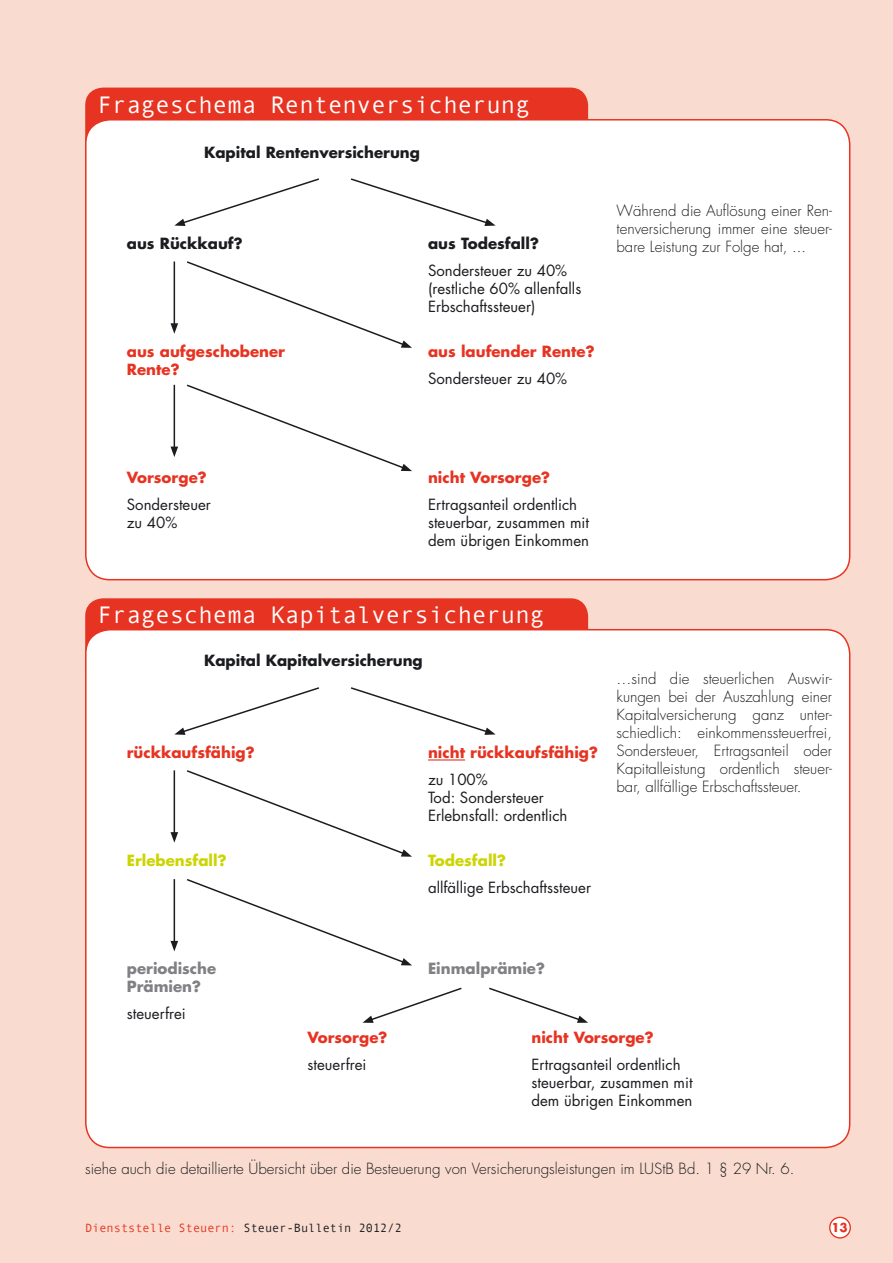
<style>
.page{position:relative;width:893px;height:1263px;background:#fff}
.page>*{position:absolute;margin:0;border:0;box-sizing:border-box;transform-origin:0 0}
.t1{font:24px "Andale Mono";color:#fff}
.t2{font:300 15px/18px "Futura";color:#1b1c20;text-align:justify}
.t3{font:15px/18px "Futura";color:#1b1c20}
.t4{font:700 15px/18px "Futura";color:#e73422}
.t5{font:700 15px "Futura";color:#1b1c20}
.t6{font:700 15px/18px "Futura";color:#818084}
.t7{font:700 15px "Futura";color:#ccd500}
.t8{font:12px "Andale Mono";color:#1b1c20}
.t9{font:700 12px "Futura";color:#e73422}
.s1{color:#e73422}
</style>
<div class="page">
<div style="left:1px;top:0;width:892px;height:1263px;background:#f9dccf"></div>
<div style="left:830px;top:1217px;width:20px;height:21px;background:#fff;border-radius:50%"></div>
<div style="left:829px;top:1217px;width:22px;height:21px;border:1px solid #e73422;border-radius:50%"></div>
<div style="left:86px;top:88px;width:501px;height:81px;background:#e73422;border-radius:17px"></div>
<div style="left:85px;top:88px;width:503px;height:82px;border:2px solid #e73422;border-radius:17px"></div>
<div style="left:86px;top:120px;width:764px;height:460px;background:#fff;border-radius:24px"></div>
<svg style="left:174px;top:178px;width:145px;height:48px"></svg>
<svg style="left:350px;top:178px;width:146px;height:48px"></svg>
<svg style="left:187px;top:261px;width:225px;height:87px"></svg>
<svg style="left:187px;top:384px;width:225px;height:87px"></svg>
<hr style="left:174px;top:261px;width:1px;height:65px;background:#1b1c20">
<svg style="left:171px;top:323px;width:7px;height:11px"></svg>
<hr style="left:174px;top:385px;width:1px;height:64px;background:#1b1c20">
<svg style="left:171px;top:447px;width:7px;height:10px"></svg>
<div style="left:86px;top:599px;width:501px;height:81px;background:#e73422;border-radius:17px"></div>
<div style="left:85px;top:598px;width:503px;height:83px;border:2px solid #e73422;border-radius:17px"></div>
<div style="left:86px;top:630px;width:764px;height:517px;background:#fff;border-radius:24px"></div>
<hr style="left:428px;top:759px;width:37px;height:1px;background:#e73422">
<svg style="left:174px;top:687px;width:145px;height:48px"></svg>
<svg style="left:350px;top:687px;width:146px;height:48px"></svg>
<svg style="left:187px;top:770px;width:225px;height:87px"></svg>
<svg style="left:187px;top:879px;width:225px;height:86px"></svg>
<svg style="left:489px;top:987px;width:99px;height:36px"></svg>
<svg style="left:362px;top:987px;width:100px;height:36px"></svg>
<hr style="left:174px;top:770px;width:1px;height:64px;background:#1b1c20">
<svg style="left:171px;top:832px;width:7px;height:11px"></svg>
<hr style="left:174px;top:879px;width:1px;height:64px;background:#1b1c20">
<svg style="left:171px;top:941px;width:7px;height:10px"></svg>
<h1 class="t1" style="left:98px;top:89px;width:434px">Frageschema Rentenversicherung</h1>
<p class="t5" style="left:204px;top:141px;width:217px">Kapital Rentenversicherung</p>
<p class="t5" style="left:127px;top:233px;width:117px">aus Rückkauf?</p>
<p class="t4" style="left:127px;top:342px;width:160px">aus aufgeschobener<br>Rente?</p>
<p class="t5" style="left:428px;top:233px;width:112px">aus Todesfall?</p>
<p class="t3" style="left:428px;top:261px;width:155px">Sondersteuer zu 40% (restliche 60% allenfalls<br>Erbschaftssteuer)</p>
<p class="t4" style="left:428px;top:342px;width:168px">aus laufender Rente?</p>
<p class="t3" style="left:428px;top:369px;width:141px">Sondersteuer zu 40%</p>
<p class="t2" style="left:617px;top:202px;width:217px">Während die Auflösung einer Ren&shy;tenversicherung immer eine steuer&shy;bare Leistung zur Folge hat, ...</p>
<p class="t4" style="left:127px;top:468px;width:81px">Vorsorge?</p>
<p class="t3" style="left:127px;top:495px;width:86px">Sondersteuer zu 40%</p>
<p class="t4" style="left:428px;top:468px;width:124px">nicht Vorsorge?</p>
<p class="t3" style="left:428px;top:495px;width:163px">Ertragsanteil ordentlich steuerbar, zusammen mit dem übrigen Einkommen</p>
<h1 class="t1" style="left:98px;top:599px;width:448px">Frageschema Kapitalversicherung</h1>
<p class="t5" style="left:204px;top:650px;width:220px">Kapital Kapitalversicherung</p>
<p class="t4" style="left:127px;top:743px;width:129px">rückkaufsfähig?</p>
<p class="t7" style="left:127px;top:850px;width:101px">Erlebensfall?</p>
<p class="t4" style="left:428px;top:743px;width:171px">nicht rückkaufsfähig?</p>
<p class="t3" style="left:428px;top:770px;width:141px">zu 100%<br>Tod: Sondersteuer<br>Erlebnsfall: ordentlich</p>
<p class="t7" style="left:428px;top:850px;width:79px">Todesfall?</p>
<p class="t3" style="left:428px;top:878px;width:165px">allfällige Erbschaftssteuer</p>
<p class="t2" style="left:617px;top:670px;width:217px">…sind die steuerlichen Auswir&shy;kungen bei der Auszahlung einer Kapitalversicherung ganz unter&shy;schiedlich: einkommenssteuerfrei, Sondersteuer, Ertragsanteil oder Kapitalleistung ordentlich steuer&shy;bar, allfällige Erbschaftssteuer.</p>
<p class="t6" style="left:127px;top:959px;width:91px">periodische<br>Prämien?</p>
<p class="t3" style="left:127px;top:1004px;width:61px">steuerfrei</p>
<p class="t6" style="left:428px;top:959px;width:118px">Einmalprämie?</p>
<p class="t4" style="left:307px;top:1028px;width:81px">Vorsorge?</p>
<p class="t3" style="left:307px;top:1055px;width:61px">steuerfrei</p>
<p class="t4" style="left:532px;top:1028px;width:124px">nicht Vorsorge?</p>
<p class="t3" style="left:532px;top:1055px;width:163px">Ertragsanteil ordentlich steuerbar, zusammen mit dem übrigen Einkommen</p>
<p class="t2" style="left:85px;top:1160px;width:711px">siehe auch die detaillierte Übersicht über die Besteuerung von Versicherungsleistungen im LUStB Bd. 1 § 29 Nr. 6.</p>
<p class="t8" style="left:85px;top:1220px;width:318px"><span class="s1">Dienststelle Steuern:</span> Steuer-Bulletin 2012/2</p>
<p class="t9" style="left:831px;top:1219px;width:18px">13</p>
</div>
